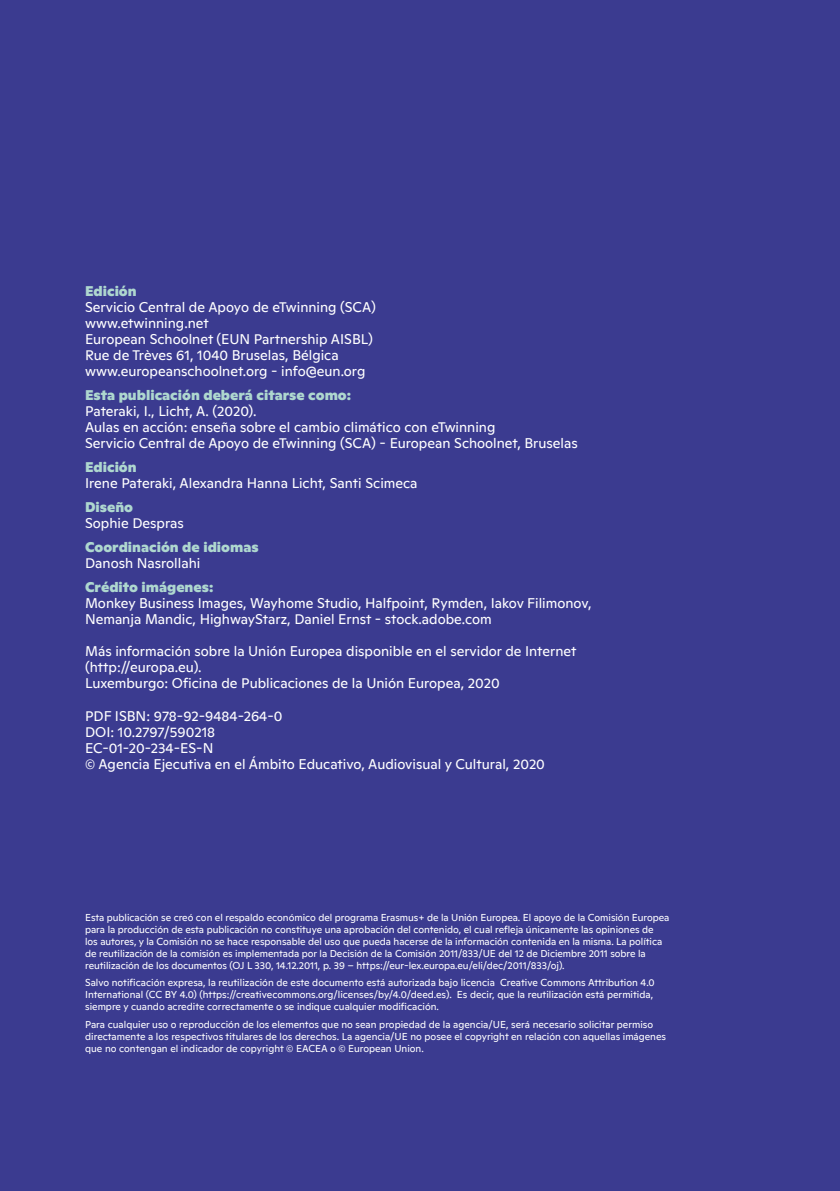
<style>
.page{position:relative;width:840px;height:1191px;background:#fff}
.page>*{position:absolute;margin:0;border:0;box-sizing:border-box;transform-origin:0 0}
.t1{font:14px/16px "Ginto";color:#fff}
.t2{font:900 14px "Ginto";color:#aed7cf}
.t3{font:10px/12px "Ginto";letter-spacing:-.005em;color:#fff}
</style>
<div class="page">
<div style="left:0;top:0;width:839px;height:1191px;background:#3b3b90"></div>
<h1 class="t2" style="left:85px;top:280px;width:53px">Edición</h1>
<h1 class="t1" style="left:85px;top:298px;width:292px">Servicio Central de Apoyo de eTwinning (SCA) www.etwinning.net<br>European Schoolnet (EUN Partnership AISBL)<br>Rue de Trèves 61, 1040 Bruselas, Bélgica www.europeanschoolnet.org - info@eun.org</h1>
<h1 class="t2" style="left:85px;top:384px;width:267px">Esta publicación deberá citarse como:</h1>
<h1 class="t1" style="left:85px;top:402px;width:494px">Pateraki, I., Licht, A. (2020).<br>Aulas en acción: enseña sobre el cambio climático con eTwinning<br>Servicio Central de Apoyo de eTwinning (SCA) - European Schoolnet, Bruselas</h1>
<h1 class="t2" style="left:85px;top:456px;width:53px">Edición</h1>
<h1 class="t1" style="left:85px;top:474px;width:334px">Irene Pateraki, Alexandra Hanna Licht, Santi Scimeca</h1>
<h1 class="t2" style="left:85px;top:496px;width:49px">Diseño</h1>
<h1 class="t1" style="left:85px;top:514px;width:100px">Sophie Despras</h1>
<h1 class="t2" style="left:85px;top:536px;width:175px">Coordinación de idiomas</h1>
<h1 class="t1" style="left:85px;top:554px;width:117px">Danosh Nasrollahi</h1>
<h1 class="t2" style="left:85px;top:576px;width:130px">Crédito imágenes:</h1>
<h1 class="t1" style="left:85px;top:594px;width:507px">Monkey Business Images, Wayhome Studio, Halfpoint, Rymden, Iakov Filimonov,<br>Nemanja Mandic, HighwayStarz, Daniel Ernst - stock.adobe.com</h1>
<h1 class="t1" style="left:85px;top:642px;width:492px">Más información sobre la Unión Europea disponible en el servidor de Internet (http://europa.eu).<br>Luxemburgo: Oficina de Publicaciones de la Unión Europea, 2020</h1>
<h1 class="t1" style="left:85px;top:706px;width:461px">PDF ISBN: 978-92-9484-264-0<br>DOI: 10.2797/590218<br>EC-01-20-234-ES-N<br>© Agencia Ejecutiva en el Ámbito Educativo, Audiovisual y Cultural, 2020</h1>
<p class="t3" style="left:85px;top:910px;width:585px">Esta publicación se creó con el respaldo económico del programa Erasmus+ de la Unión Europea. El apoyo de la Comisión Europea para la producción de esta publicación no constituye una aprobación del contenido, el cual refleja únicamente las opiniones de<br>los autores, y la Comisión no se hace responsable del uso que pueda hacerse de la información contenida en la misma. La política de reutilización de la comisión es implementada por la Decisión de la Comisión 2011/833/UE del 12 de Diciembre 2011 sobre la reutilización de los documentos (OJ L 330, 14.12.2011, p. 39 – https://eur-lex.europa.eu/eli/dec/2011/833/oj).</p>
<p class="t3" style="left:85px;top:976px;width:570px">Salvo notificación expresa, la reutilización de este documento está autorizada bajo licencia Creative Commons Attribution 4.0<br>International (CC BY 4.0) (https://creativecommons.org/licenses/by/4.0/deed.es). Es decir, que la reutilización está permitida, siempre y cuando acredite correctamente o se indique cualquier modificación.</p>
<p class="t3" style="left:85px;top:1017px;width:582px">Para cualquier uso o reproducción de los elementos que no sean propiedad de la agencia/UE, será necesario solicitar permiso directamente a los respectivos titulares de los derechos. La agencia/UE no posee el copyright en relación con aquellas imágenes que no contengan el indicador de copyright © EACEA o © European Union.</p>
</div>
